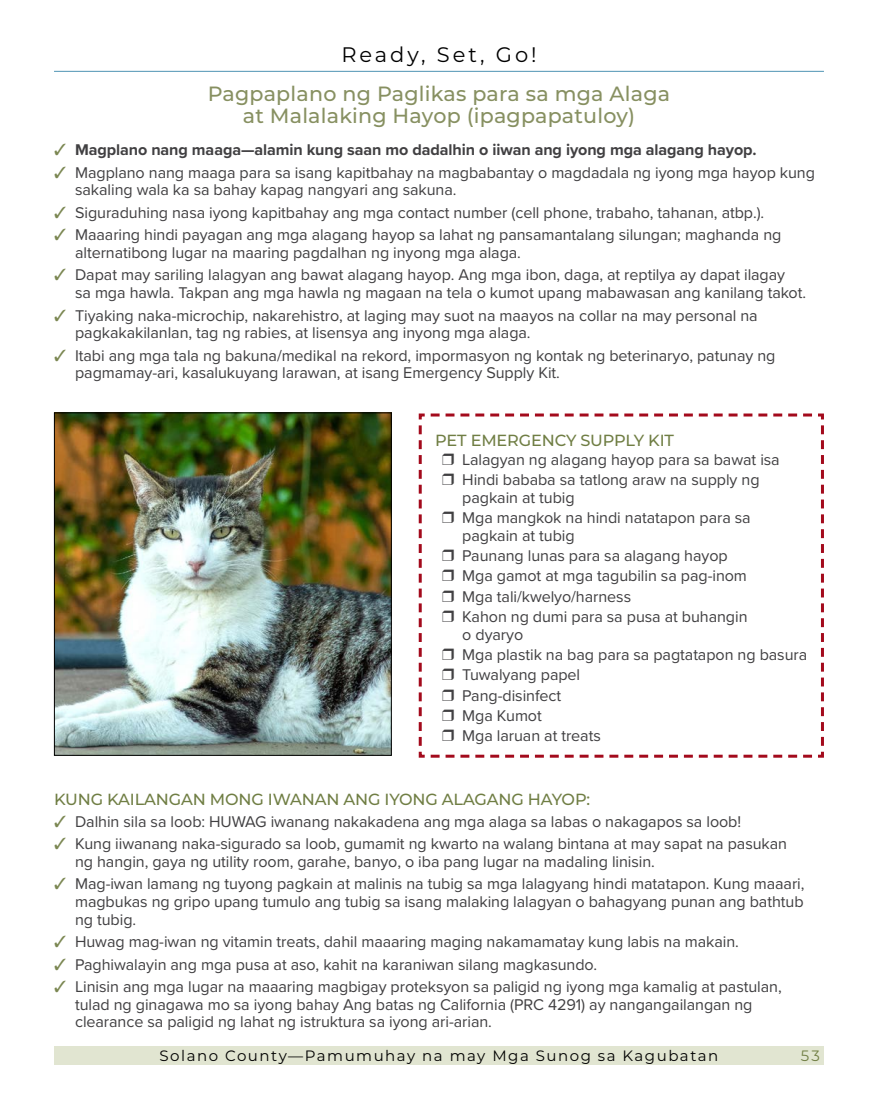
<style>
.page{position:relative;width:878px;height:1107px;background:#fff}
.page>*{position:absolute;margin:0;border:0;box-sizing:border-box;transform-origin:0 0}
.Mater_Headers__No_TOC{font:21px "Montserrat";letter-spacing:.14em;color:#000}
.Page_Header_no_TOC{font:500 20.7px/22.5px "Montserrat";letter-spacing:.01em;color:#879061;text-align:center}
.t1{font:16.2px/17.7px "Proxima Nova";letter-spacing:-.005em;color:#414042}
.t2{font:700 16.2px "Proxima Nova";letter-spacing:-.005em;color:#414042}
.Subhead_Green{font:500 16.2px "Montserrat";letter-spacing:-.01em;color:#707e44}
.t3{font:15px "Montserrat";letter-spacing:.1em;color:#000}
.t4{font:15px "Montserrat";color:#707e44}
.s1{color:#7b8752}
</style>
<div class="page">
<div style="left:54px;top:1046px;width:770px;height:19px;background:#e1e5d1"></div>
<hr style="left:54px;top:71px;width:770px;height:1px;background:#629fbc">
<svg style="left:418px;top:413px;width:406px;height:345px"></svg>
<img style="left:56px;top:414px;width:334px;height:340px">
<div style="left:54px;top:412px;width:338px;height:344px;border:1px solid #000"></div>
<p class="Mater_Headers__No_TOC" style="left:341px;top:40px;width:197px">Ready, Set, Go!</p>
<p class="Page_Header_no_TOC" style="left:208px;top:82px;width:464px">Pagpaplano ng Paglikas para sa mga Alaga at Malalaking Hayop (ipagpapatuloy)</p>
<p class="t2" style="left:54px;top:138px;width:704px"><span class="s1">✓</span> Magplano nang maaga—alamin kung saan mo dadalhin o iiwan ang iyong mga alagang hayop.</p>
<p class="t1" style="left:75px;top:163px;width:741px;text-indent:-21px"><span class="s1">✓</span> Magplano nang maaga para sa isang kapitbahay na magbabantay o magdadala ng iyong mga hayop kung sakaling wala ka sa bahay kapag nangyari ang sakuna.</p>
<p class="t1" style="left:54px;top:203px;width:711px"><span class="s1">✓</span> Siguraduhing nasa iyong kapitbahay ang mga contact number (cell phone, trabaho, tahanan, atbp.).</p>
<p class="t1" style="left:75px;top:225px;width:707px;text-indent:-21px"><span class="s1">✓</span> Maaaring hindi payagan ang mga alagang hayop sa lahat ng pansamantalang silungan; maghanda ng alternatibong lugar na maaring pagdalhan ng inyong mga alaga.</p>
<p class="t1" style="left:75px;top:265px;width:732px;text-indent:-21px"><span class="s1">✓</span> Dapat may sariling lalagyan ang bawat alagang hayop. Ang mga ibon, daga, at reptilya ay dapat ilagay<br>sa mga hawla. Takpan ang mga hawla ng magaan na tela o kumot upang mabawasan ang kanilang takot.</p>
<p class="t1" style="left:75px;top:306px;width:684px;text-indent:-21px"><span class="s1">✓</span> Tiyaking naka-microchip, nakarehistro, at laging may suot na maayos na collar na may personal na pagkakakilanlan, tag ng rabies, at lisensya ang inyong mga alaga.</p>
<p class="t1" style="left:75px;top:346px;width:701px;text-indent:-21px"><span class="s1">✓</span> Itabi ang mga tala ng bakuna/medikal na rekord, impormasyon ng kontak ng beterinaryo, patunay ng pagmamay-ari, kasalukuyang larawan, at isang Emergency Supply Kit.</p>
<p class="Subhead_Green" style="left:435px;top:429px;width:240px">PET EMERGENCY SUPPLY KIT</p>
<p class="t1" style="left:442px;top:450px;width:339px">❒ Lalagyan ng alagang hayop para sa bawat isa</p>
<p class="t1" style="left:462px;top:470px;width:299px;text-indent:-20px">❒ Hindi bababa sa tatlong araw na supply ng pagkain at tubig</p>
<p class="t1" style="left:462px;top:508px;width:290px;text-indent:-20px">❒ Mga mangkok na hindi natatapon para sa pagkain at tubig</p>
<p class="t1" style="left:442px;top:546px;width:287px">❒ Paunang lunas para sa alagang hayop</p>
<p class="t1" style="left:442px;top:566px;width:306px">❒ Mga gamot at mga tagubilin sa pag-inom</p>
<p class="t1" style="left:442px;top:587px;width:191px">❒ Mga tali/kwelyo/harness</p>
<p class="t1" style="left:462px;top:607px;width:287px;text-indent:-20px">❒ Kahon ng dumi para sa pusa at buhangin o dyaryo</p>
<p class="t1" style="left:442px;top:645px;width:367px">❒ Mga plastik na bag para sa pagtatapon ng basura</p>
<p class="t1" style="left:442px;top:665px;width:140px">❒ Tuwalyang papel</p>
<p class="t1" style="left:442px;top:686px;width:121px">❒ Pang-disinfect</p>
<p class="t1" style="left:442px;top:706px;width:101px">❒ Mga Kumot</p>
<p class="t1" style="left:442px;top:726px;width:160px">❒ Mga laruan at treats</p>
<p class="Subhead_Green" style="left:54px;top:788px;width:537px">KUNG KAILANGAN MONG IWANAN ANG IYONG ALAGANG HAYOP:</p>
<p class="t1" style="left:54px;top:812px;width:688px"><span class="s1">✓</span> Dalhin sila sa loob: HUWAG iwanang nakakadena ang mga alaga sa labas o nakagapos sa loob!</p>
<p class="t1" style="left:75px;top:834px;width:713px;text-indent:-21px"><span class="s1">✓</span> Kung iiwanang naka-sigurado sa loob, gumamit ng kwarto na walang bintana at may sapat na pasukan ng hangin, gaya ng utility room, garahe, banyo, o iba pang lugar na madaling linisin.</p>
<p class="t1" style="left:75px;top:874px;width:731px;text-align:justify;text-indent:-21px"><span class="s1">✓</span> Mag-iwan lamang ng tuyong pagkain at malinis na tubig sa mga lalagyang hindi matatapon. Kung maaari, magbukas ng gripo upang tumulo ang tubig sa isang malaking lalagyan o bahagyang punan ang bathtub ng tubig.</p>
<p class="t1" style="left:54px;top:932px;width:686px"><span class="s1">✓</span> Huwag mag-iwan ng vitamin treats, dahil maaaring maging nakamamatay kung labis na makain.</p>
<p class="t1" style="left:54px;top:955px;width:545px"><span class="s1">✓</span> Paghiwalayin ang mga pusa at aso, kahit na karaniwan silang magkasundo.</p>
<p class="t1" style="left:75px;top:977px;width:708px;text-indent:-21px"><span class="s1">✓</span> Linisin ang mga lugar na maaaring magbigay proteksyon sa paligid ng iyong mga kamalig at pastulan, tulad ng ginagawa mo sa iyong bahay Ang batas ng California (PRC 4291) ay nangangailangan ng clearance sa paligid ng lahat ng istruktura sa iyong ari-arian.</p>
<p class="t3" style="left:159px;top:1045px;width:560px">Solano County—Pamumuhay na may Mga Sunog sa Kagubatan</p>
<p class="t4" style="left:800px;top:1045px;width:21px">53</p>
</div>
